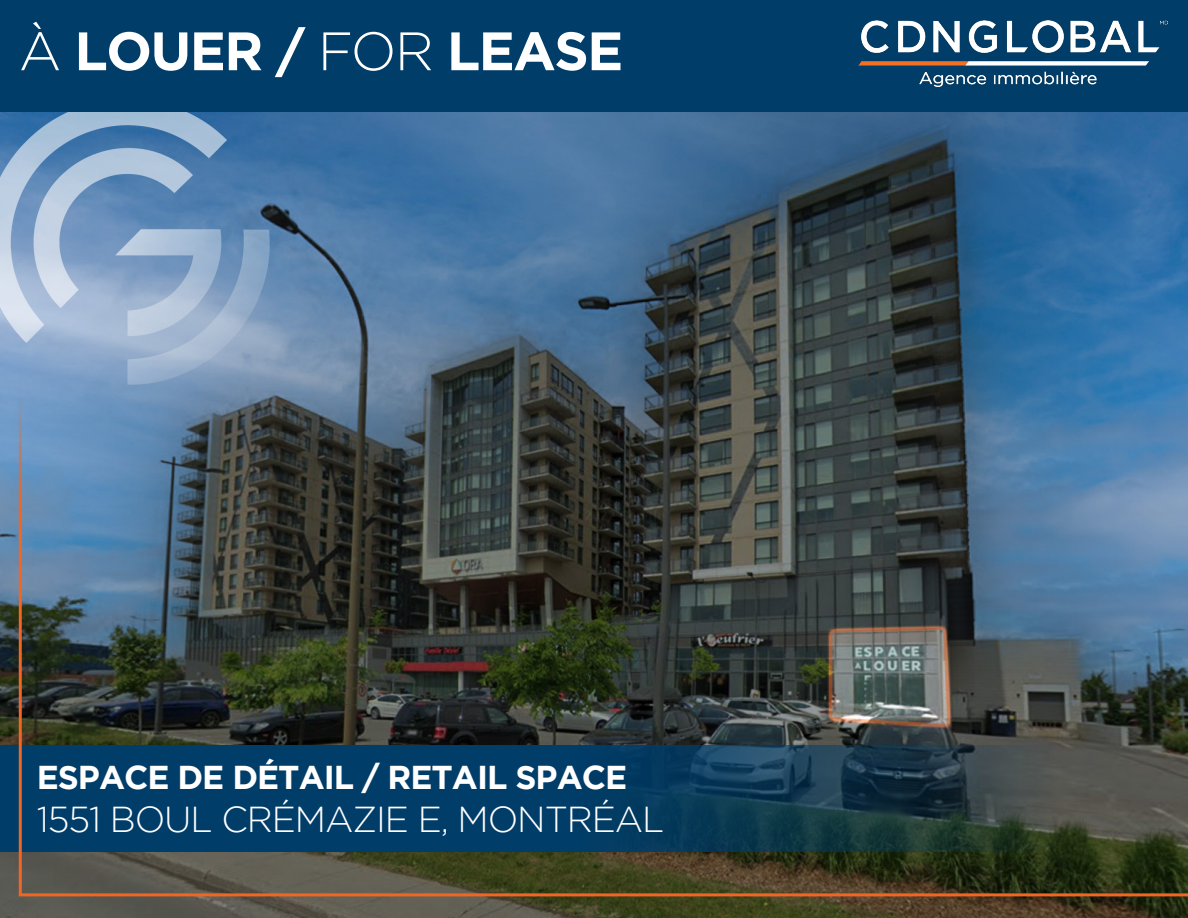
<style>
.page{position:relative;width:1188px;height:918px;background:#fff}
.page>*{position:absolute;margin:0;border:0;box-sizing:border-box;transform-origin:0 0}
.t1{font:700 54px "Gotham";letter-spacing:-.03em;color:#fff}
.t2{font:300 36px "Gotham";letter-spacing:-.03em;color:#fff}
.t3{font:700 33px "Gotham";letter-spacing:-.03em;color:#fff}
.s1{font-weight:300}
</style>
<div class="page">
<img style="left:0;top:111px;width:1188px;height:807px">
<img style="left:0;top:111px;width:270px;height:273px">
<div style="left:0;top:0;width:1188px;height:111px;background:#003d69"></div>
<img style="left:17px;top:366px;width:1171px;height:532px">
<img style="left:859px;top:20px;width:309px;height:66px">
<p class="t1" style="left:19px;top:20px;width:606px"><span class="s1">À</span> LOUER / <span class="s1">FOR</span> LEASE</p>
<p class="t3" style="left:37px;top:758px;width:592px">ESPACE DE DÉTAIL / RETAIL SPACE</p>
<p class="t2" style="left:37px;top:799px;width:629px">1551 BOUL CRÉMAZIE E, MONTRÉAL</p>
</div>
